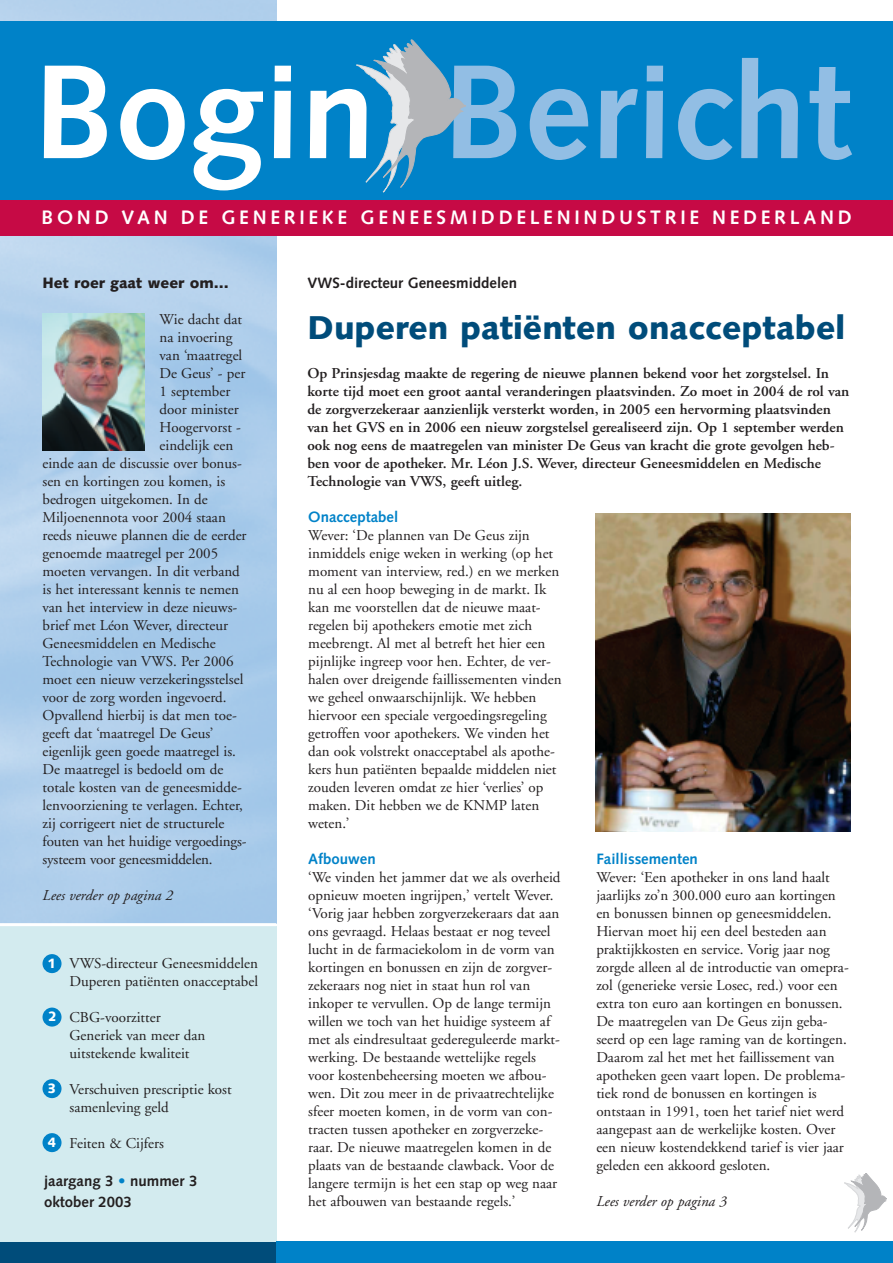
<style>
.page{position:relative;width:893px;height:1263px;background:#fff}
.page>*{position:absolute;margin:0;border:0;box-sizing:border-box;transform-origin:0 0}
.t1{font:700 133.65px "Syntax";color:#92bee4}
.t2{font:900 33px "Syntax";color:#004c7a}
.t3{font:700 19.5px "Syntax";letter-spacing:.19em;color:#fff}
.t4{font:15px/18px "Adobe Garamond";color:#231f20}
.t5{font:600 15px/18px "Adobe Garamond";color:#231f20}
.t6{font:700 15px/21px "Syntax";color:#231f20}
.t7{font:italic 15px "Adobe Garamond";color:#231f20}
.t8{font:700 15px "Syntax";color:#0082c8}
.t9{font:900 15px "Syntax";color:#231f20}
.t10{font:900 13.5px "Syntax";color:#fff}
.s1{color:#fff}
.s2{color:#0082c8}
</style>
<div class="page">
<img style="left:0;top:0;width:276px;height:923px">
<div style="left:0;top:21px;width:893px;height:200px;background:#0082c8"></div>
<div style="left:0;top:1242px;width:893px;height:21px;background:#004c7a"></div>
<div style="left:0;top:926px;width:276px;height:316px;background:#d3ebef"></div>
<div style="left:43px;top:954px;width:19px;height:19px;background:#0082c8;border-radius:50%"></div>
<div style="left:43px;top:1007px;width:19px;height:19px;background:#0082c8;border-radius:50%"></div>
<div style="left:43px;top:1079px;width:19px;height:19px;background:#0082c8;border-radius:50%"></div>
<div style="left:43px;top:1133px;width:19px;height:19px;background:#0082c8;border-radius:50%"></div>
<div style="left:276px;top:1242px;width:617px;height:21px;background:#0082c8"></div>
<img style="left:43px;top:314px;width:101px;height:137px">
<svg style="left:844px;top:1173px;width:43px;height:59px"></svg>
<div style="left:0;top:200px;width:893px;height:35px;background:#c60a45"></div>
<svg style="left:356px;top:40px;width:110px;height:152px"></svg>
<img style="left:596px;top:514px;width:254px;height:317px">
<h1 class="t1" style="left:34px;top:58px;width:819px"><span class="s1">Bogin</span> Bericht</h1>
<h3 class="t3" style="left:42px;top:209px;width:812px">BOND VAN DE GENERIEKE GENEESMIDDELENINDUSTRIE NEDERLAND</h3>
<p class="t9" style="left:43px;top:277px;width:188px">Het roer gaat weer om…</p>
<p class="t4" style="left:160px;top:312px;width:84px">Wie dacht dat</p>
<p class="t4" style="left:160px;top:330px;width:74px">na invoering</p>
<p class="t4" style="left:160px;top:348px;width:84px">van ‘maatregel</p>
<p class="t4" style="left:160px;top:366px;width:87px">De Geus’ - per</p>
<p class="t4" style="left:160px;top:384px;width:72px">1 september</p>
<p class="t4" style="left:160px;top:402px;width:81px">door minister</p>
<p class="t4" style="left:160px;top:420px;width:83px">Hoogervorst -</p>
<p class="t4" style="left:160px;top:438px;width:75px">eindelijk een</p>
<p class="t4" style="left:43px;top:456px;width:201px">einde aan de discussie over bonus-</p>
<p class="t4" style="left:43px;top:474px;width:184px">sen en kortingen zou komen, is</p>
<p class="t4" style="left:43px;top:492px;width:167px">bedrogen uitgekomen. In de</p>
<p class="t4" style="left:43px;top:510px;width:185px">Miljoenennota voor 2004 staan</p>
<p class="t4" style="left:43px;top:528px;width:206px">reeds nieuwe plannen die de eerder</p>
<p class="t4" style="left:43px;top:546px;width:177px">genoemde maatregel per 2005</p>
<p class="t4" style="left:43px;top:564px;width:199px">moeten vervangen. In dit verband</p>
<p class="t4" style="left:43px;top:582px;width:198px">is het interessant kennis te nemen</p>
<p class="t4" style="left:43px;top:600px;width:196px">van het interview in deze nieuws-</p>
<p class="t4" style="left:43px;top:618px;width:187px">brief met Léon Wever, directeur</p>
<p class="t4" style="left:43px;top:636px;width:175px">Geneesmiddelen en Medische</p>
<p class="t4" style="left:43px;top:654px;width:192px">Technologie van VWS. Per 2006</p>
<p class="t4" style="left:43px;top:672px;width:202px">moet een nieuw verzekeringsstelsel</p>
<p class="t4" style="left:43px;top:690px;width:186px">voor de zorg worden ingevoerd.</p>
<p class="t4" style="left:43px;top:708px;width:196px">Opvallend hierbij is dat men toe-</p>
<p class="t4" style="left:43px;top:726px;width:172px">geeft dat ‘maatregel De Geus’</p>
<p class="t4" style="left:43px;top:744px;width:195px">eigenlijk geen goede maatregel is.</p>
<p class="t4" style="left:43px;top:762px;width:182px">De maatregel is bedoeld om de</p>
<p class="t4" style="left:43px;top:780px;width:201px">totale kosten van de geneesmidde-</p>
<p class="t4" style="left:43px;top:798px;width:202px">lenvoorziening te verlagen. Echter,</p>
<p class="t4" style="left:43px;top:816px;width:183px">zij corrigeert niet de structurele</p>
<p class="t4" style="left:43px;top:834px;width:206px">fouten van het huidige vergoedings-</p>
<p class="t4" style="left:43px;top:852px;width:172px">systeem voor geneesmiddelen.</p>
<p class="t7" style="left:43px;top:889px;width:132px">Lees verder op pagina 2</p>
<p class="t4" style="left:70px;top:955px;width:190px">VWS-directeur Geneesmiddelen<br>Duperen patiënten onacceptabel</p>
<p class="t4" style="left:70px;top:1009px;width:137px">CBG-voorzitter<br>Generiek van meer dan uitstekende kwaliteit</p>
<p class="t4" style="left:70px;top:1081px;width:164px">Verschuiven prescriptie kost samenleving geld</p>
<p class="t4" style="left:70px;top:1135px;width:96px">Feiten &amp; Cijfers</p>
<p class="t10" style="left:48px;top:958px;width:10px">1</p>
<p class="t10" style="left:48px;top:1011px;width:10px">2</p>
<p class="t10" style="left:47px;top:1083px;width:10px">3</p>
<p class="t10" style="left:47px;top:1137px;width:10px">4</p>
<p class="t6" style="left:44px;top:1172px;width:155px">jaargang 3 <span class="s2">•</span> nummer 3 oktober 2003</p>
<p class="t6" style="left:307px;top:274px;width:211px">VWS-directeur Geneesmiddelen</p>
<h2 class="t2" style="left:307px;top:314px;width:539px">Duperen patiënten onacceptabel</h2>
<p class="t5" style="left:307px;top:366px;width:543px">Op Prinsjesdag maakte de regering de nieuwe plannen bekend voor het zorgstelsel. In korte tijd moet een groot aantal veranderingen plaatsvinden. Zo moet in 2004 de rol van de zorgverzekeraar aanzienlijk versterkt worden, in 2005 een hervorming plaatsvinden van het GVS en in 2006 een nieuw zorgstelsel gerealiseerd zijn. Op 1 september werden ook nog eens de maatregelen van minister De Geus van kracht die grote gevolgen heb&shy;ben voor de apotheker. Mr. Léon J.S. Wever, directeur Geneesmiddelen en Medische Technologie van VWS, geeft uitleg.</p>
<p class="t8" style="left:308px;top:511px;width:91px">Onacceptabel</p>
<p class="t4" style="left:308px;top:528px;width:255px">Wever: ‘De plannen van De Geus zijn inmiddels enige weken in werking (op het moment van interview, red.) en we merken nu al een hoop beweging in de markt. Ik kan me voorstellen dat de nieuwe maat&shy;regelen bij apothekers emotie met zich meebrengt. Al met al betreft het hier een pijnlijke ingreep voor hen. Echter, de ver&shy;halen over dreigende faillissementen vinden we geheel onwaarschijnlijk. We hebben hiervoor een speciale vergoedingsregeling getroffen voor apothekers. We vinden het dan ook volstrekt onacceptabel als apothe&shy;kers hun patiënten bepaalde middelen niet zouden leveren omdat ze hier ‘verlies’ op maken. Dit hebben we de KNMP laten weten.’</p>
<p class="t8" style="left:308px;top:853px;width:69px">Afbouwen</p>
<p class="t4" style="left:308px;top:870px;width:254px">‘We vinden het jammer dat we als overheid opnieuw moeten ingrijpen,’ vertelt Wever. ‘Vorig jaar hebben zorgverzekeraars dat aan ons gevraagd. Helaas bestaat er nog teveel lucht in de farmaciekolom in de vorm van kortingen en bonussen en zijn de zorgver&shy;zekeraars nog niet in staat hun rol van inkoper te vervullen. Op de lange termijn willen we toch van het huidige systeem af met als eindresultaat gedereguleerde markt&shy;werking. De bestaande wettelijke regels voor kostenbeheersing moeten we afbou&shy;wen. Dit zou meer in de privaatrechtelijke sfeer moeten komen, in de vorm van con&shy;tracten tussen apotheker en zorgverzeke&shy;raar. De nieuwe maatregelen komen in de plaats van de bestaande clawback. Voor de langere termijn is het een stap op weg naar het afbouwen van bestaande regels.’</p>
<p class="t8" style="left:596px;top:853px;width:103px">Faillissementen</p>
<p class="t4" style="left:596px;top:870px;width:254px">Wever: ‘Een apotheker in ons land haalt jaarlijks zo’n 300.000 euro aan kortingen en bonussen binnen op geneesmiddelen.<br>Hiervan moet hij een deel besteden aan praktijkkosten en service. Vorig jaar nog zorgde alleen al de introductie van omepra&shy;zol (generieke versie Losec, red.) voor een extra ton euro aan kortingen en bonussen.<br>De maatregelen van De Geus zijn geba&shy;seerd op een lage raming van de kortingen.<br>Daarom zal het met het faillissement van apotheken geen vaart lopen. De problema&shy;tiek rond de bonussen en kortingen is ontstaan in 1991, toen het tarief niet werd aangepast aan de werkelijke kosten. Over een nieuw kostendekkend tarief is vier jaar geleden een akkoord gesloten.</p>
<p class="t7" style="left:596px;top:1195px;width:132px">Lees verder op pagina 3</p>
</div>
